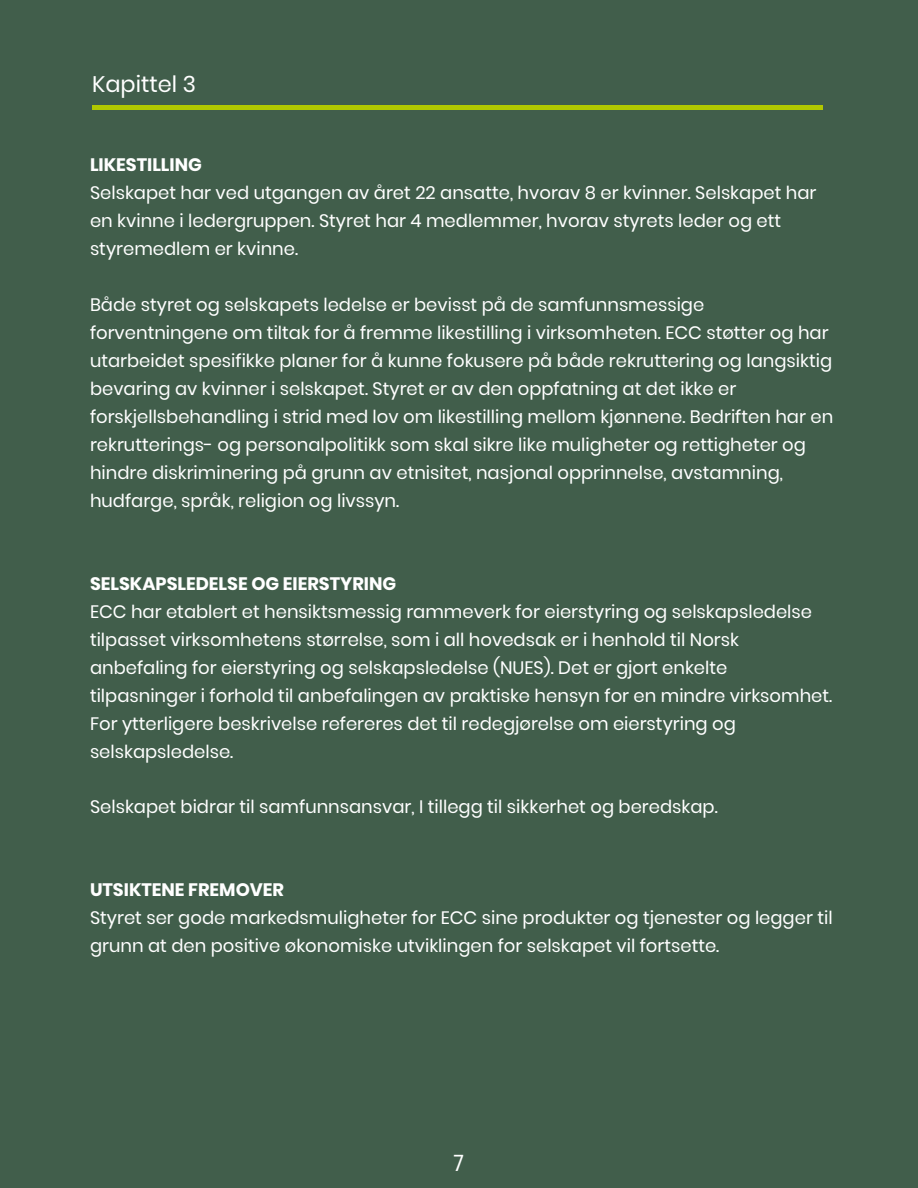
<style>
.page{position:relative;width:918px;height:1188px;background:#415e4b}
.page>*{position:absolute;margin:0;border:0;box-sizing:border-box;transform-origin:0 0}
.t1{font:22.5px "Poppins";color:#fff}
.t2{font:22.5px "Roboto Condensed";color:#fff}
.t3{font:18px/28.2px "Poppins";color:#fff}
.t4{font:700 18px "Poppins";color:#fff}
</style>
<div class="page">
<hr style="left:92px;top:106px;width:730px;height:4px;background:#b1c800">
<p class="t1" style="left:92px;top:71px;width:105px">Kapittel 3</p>
<p class="t4" style="left:90px;top:154px;width:113px">LIKESTILLING</p>
<p class="t3" style="left:90px;top:179px;width:728px">Selskapet har ved utgangen av året 22 ansatte, hvorav 8 er kvinner. Selskapet har en kvinne i ledergruppen. Styret har 4 medlemmer, hvorav styrets leder og ett styremedlem er kvinne.</p>
<p class="t3" style="left:90px;top:290px;width:745px">Både styret og selskapets ledelse er bevisst på de samfunnsmessige forventningene om tiltak for å fremme likestilling i virksomheten. ECC støtter og har utarbeidet spesifikke planer for å kunne fokusere på både rekruttering og langsiktig bevaring av kvinner i selskapet. Styret er av den oppfatning at det ikke er forskjellsbehandling i strid med lov om likestilling mellom kjønnene. Bedriften har en rekrutterings- og personalpolitikk som skal sikre like muligheter og rettigheter og hindre diskriminering på grunn av etnisitet, nasjonal opprinnelse, avstamning, hudfarge, språk, religion og livssyn.</p>
<p class="t4" style="left:90px;top:573px;width:308px">SELSKAPSLEDELSE OG EIERSTYRING</p>
<p class="t3" style="left:90px;top:597px;width:744px">ECC har etablert et hensiktsmessig rammeverk for eierstyring og selskapsledelse tilpasset virksomhetens størrelse, som i all hovedsak er i henhold til Norsk anbefaling for eierstyring og selskapsledelse (NUES). Det er gjort enkelte tilpasninger i forhold til anbefalingen av praktiske hensyn for en mindre virksomhet.<br>For ytterligere beskrivelse refereres det til redegjørelse om eierstyring og selskapsledelse.</p>
<p class="t3" style="left:90px;top:793px;width:629px">Selskapet bidrar til samfunnsansvar, I tillegg til sikkerhet og beredskap.</p>
<p class="t4" style="left:90px;top:879px;width:196px">UTSIKTENE FREMOVER</p>
<p class="t3" style="left:90px;top:903px;width:744px">Styret ser gode markedsmuligheter for ECC sine produkter og tjenester og legger til grunn at den positive økonomiske utviklingen for selskapet vil fortsette.</p>
<p class="t2" style="left:453px;top:1147px;width:13px">7</p>
</div>
